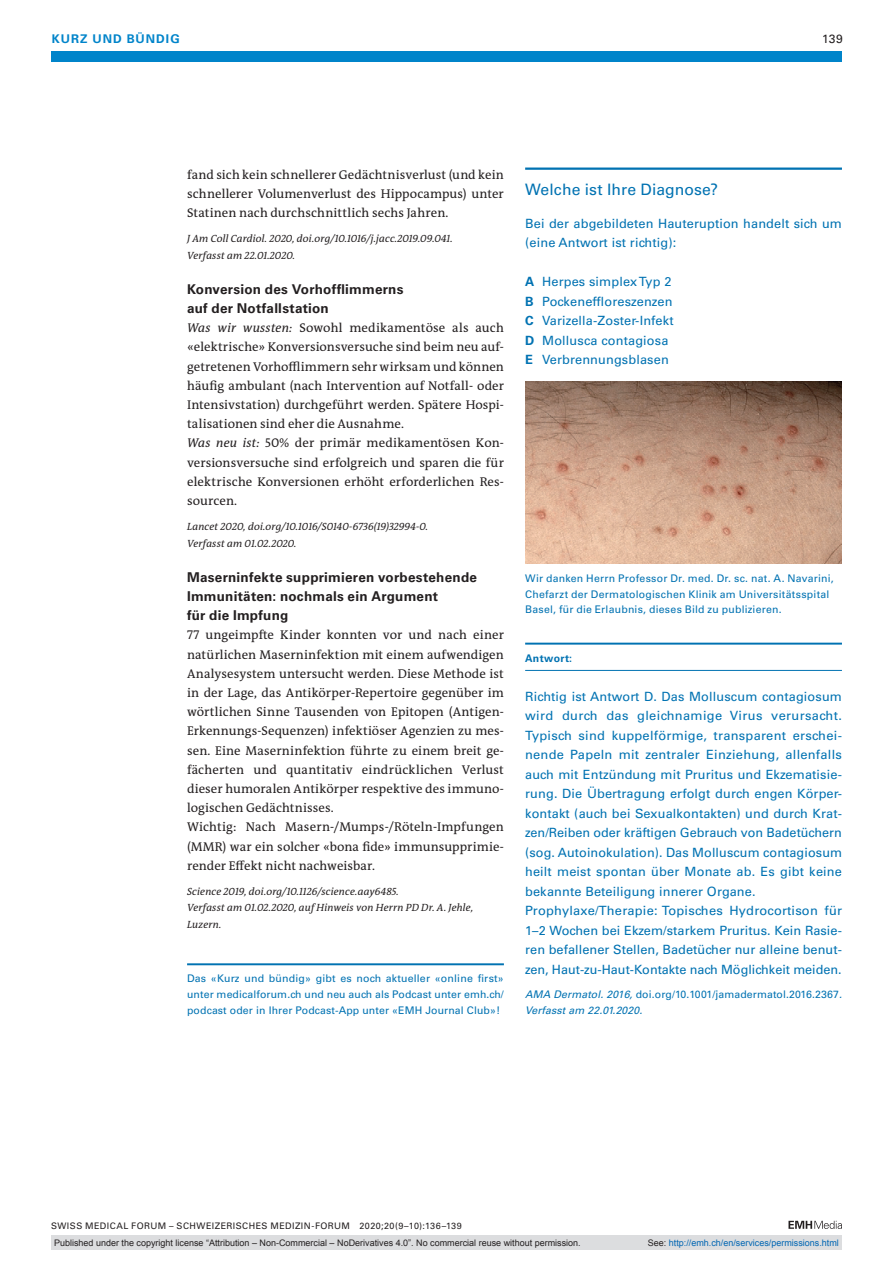
<style>
.page{position:relative;width:893px;height:1263px;background:#fff}
.page>*{position:absolute;margin:0;border:0;box-sizing:border-box;transform-origin:0 0}
.t1{font:15.75px "Univers LT Std";letter-spacing:.005em;color:#0072b2}
.t2{font:700 13.5px/19.2px "Univers LT Std";letter-spacing:.015em;color:#231f20}
.t3{font:12.75px/19.2px "The Antiqua B W5 Plain";letter-spacing:.005em;color:#231f20}
.t4{font:12.75px/19.5px "Univers LT Std";letter-spacing:.01em;color:#0072b2}
.t5{font:700 12px "Univers LT Std";color:#0084ca}
.t6{font:12px "Univers LT Std";color:#231f20}
.t7{font:10.5px/15.8px "Univers LT Std";letter-spacing:.02em;color:#0072b2;text-align:justify}
.t8{font:italic 10.5px/16.5px "The Antiqua B W5 Plain";letter-spacing:.01em;color:#231f20}
.t9{font:italic 10.5px/15.8px "Univers LT Std";letter-spacing:.01em;color:#0072b2}
.t10{font:700 10.5px "Univers LT Std";letter-spacing:.025em;color:#0072b2}
.t11{font:9px "Arial";color:#231f20}
.t12{font:9px "Univers LT Std";letter-spacing:.05em;color:#231f20}
.t13{font:9px "Arial";color:#0166b3}
.s1{font-style:italic}
.s2{font-weight:700}
.s3{font-style:normal}
.s4{color:#231f20}
</style>
<div class="page">
<div style="left:51px;top:51px;width:791px;height:11px;background:#0084ca"></div>
<svg style="left:788px;top:1221px;width:54px;height:8px"></svg>
<hr style="left:187px;top:963px;width:317px;height:2px;background:#0072b2">
<hr style="left:525px;top:168px;width:317px;height:2px;background:#0072b2">
<hr style="left:525px;top:643px;width:317px;height:2px;background:#0072b2">
<hr style="left:525px;top:670px;width:317px;height:1px;background:#0072b2">
<img style="left:525px;top:382px;width:317px;height:182px">
<div style="left:51px;top:1235px;width:791px;height:15px;background:#dcdddf"></div>
<p class="t5" style="left:52px;top:31px;width:19px">Kurz</p>
<p class="t5" style="left:93px;top:31px;width:11px">und</p>
<p class="t5" style="left:127px;top:31px;width:19px">Bündig</p>
<p class="t6" style="left:822px;top:31px;width:22px">139</p>
<p class="t3" style="left:187px;top:165px;width:318px;text-align:justify">fand sich kein schnellerer Gedächtnisverlust (und kein schnellerer Volumenverlust des Hippocampus) unter Statinen nach durchschnittlich sechs Jahren.</p>
<p class="t8" style="left:187px;top:230px;width:267px">J Am Coll Cardiol. 2020, doi.org/10.1016/j.jacc.2019.09.041.<br>Verfasst am 22.01.2020.</p>
<p class="t2" style="left:187px;top:280px;width:218px">Konversion des Vorhofflimmerns auf der Notfallstation</p>
<p class="t3" style="left:187px;top:318px;width:318px"><span class="s1">Was wir wussten:</span> Sowohl medikamentöse als auch «elektrische» Konversionsversuche sind beim neu auf&shy;getretenen Vorhofflimmern sehr wirksam und können häufig ambulant (nach Intervention auf Notfall- oder Intensivstation) durchgeführt werden. Spätere Hospi&shy;talisationen sind eher die Ausnahme.<br><span class="s1">Was neu ist:</span> 50% der primär medikamentösen Kon&shy;versionsversuche sind erfolgreich und sparen die für elektrische Konversionen erhöht erforderlichen Res&shy;sourcen.</p>
<p class="t8" style="left:187px;top:518px;width:243px">Lancet 2020, doi.org/10.1016/S0140-6736(19)32994-0.<br>Verfasst am 01.02.2020.</p>
<p class="t2" style="left:187px;top:568px;width:291px">Maserninfekte supprimieren vorbestehende<br>Immunitäten: nochmals ein Argument<br>für die Impfung</p>
<p class="t3" style="left:187px;top:626px;width:318px">77 ungeimpfte Kinder konnten vor und nach einer natürlichen Maserninfektion mit einem aufwendigen Analysesystem untersucht werden. Diese Methode ist in der Lage, das Antikörper-Repertoire gegenüber im wörtlichen Sinne Tausenden von Epitopen (Antigen-Erkennungs-Sequenzen) infektiöser Agenzien zu mes&shy;sen. Eine Maserninfektion führte zu einem breit ge&shy;fächerten und quantitativ eindrücklichen Verlust dieser humoralen Antikörper respektive des immuno&shy;logischen Gedächtnisses.<br>Wichtig: Nach Masern-/Mumps-/Röteln-Impfungen (MMR) war ein solcher «bona fide» immunsupprimie&shy;render Effekt nicht nachweisbar.</p>
<p class="t8" style="left:187px;top:883px;width:288px">Science 2019, doi.org/10.1126/science.aay6485.<br>Verfasst am 01.02.2020, auf Hinweis von Herrn PD Dr. A. Jehle,<br>Luzern.</p>
<p class="t7" style="left:187px;top:971px;width:318px">Das «Kurz und bündig» gibt es noch aktueller «online first» unter medicalforum.ch und neu auch als Podcast unter emh.ch/ podcast oder in Ihrer Podcast-App unter «EMH Journal Club»!</p>
<p class="t1" style="left:525px;top:180px;width:194px">Welche ist Ihre Diagnose?</p>
<p class="t4" style="left:525px;top:213px;width:318px">Bei der abgebildeten Hauteruption handelt sich um (eine Antwort ist richtig):</p>
<p class="t4" style="left:525px;top:272px;width:150px"><span class="s2">A</span> Herpes simplex Typ 2<br><span class="s2">B</span> Pockeneffloreszenzen<br><span class="s2">C</span> Varizella-Zoster-Infekt<br><span class="s2">D</span> Mollusca contagiosa<br><span class="s2">E</span> Verbrennungsblasen</p>
<p class="t7" style="left:525px;top:570px;width:310px;text-align:left">Wir danken Herrn Professor Dr. med. Dr. sc. nat. A. Navarini,<br>Chefarzt der Dermatologischen Klinik am Universitätsspital<br>Basel, für die Erlaubnis, dieses Bild zu publizieren.</p>
<p class="t10" style="left:525px;top:652px;width:49px">Antwort:</p>
<p class="t4" style="left:525px;top:686px;width:318px">Richtig ist Antwort D. Das Molluscum contagiosum wird durch das gleichnamige Virus verursacht.<br>Typisch sind kuppelförmige, transparent erschei&shy;nende Papeln mit zentraler Einziehung, allenfalls auch mit Entzündung mit Pruritus und Ekzematisie&shy;rung. Die Übertragung erfolgt durch engen Körper&shy;kontakt (auch bei Sexualkontakten) und durch Krat&shy;zen/Reiben oder kräftigen Gebrauch von Badetüchern (sog. Autoinokulation). Das Molluscum contagiosum heilt meist spontan über Monate ab. Es gibt keine bekannte Beteiligung innerer Organe.<br>Prophylaxe/Therapie: Topisches Hydrocortison für 1–2 Wochen bei Ekzem/starkem Pruritus. Kein Rasie&shy;ren befallener Stellen, Badetücher nur alleine benut&shy;zen, Haut-zu-Haut-Kontakte nach Möglichkeit meiden.</p>
<p class="t9" style="left:525px;top:986px;width:318px">AMA Dermatol. 2016, <span class="s3">doi.org/10.1001/jamadermatol.2016.2367</span>.<br>Verfasst am 22.01.2020.</p>
<p class="t12" style="left:51px;top:1220px;width:412px">SWISS MEDICAL FORUM – SCHWEIZERISCHES MEDIZIN-FORUM 2020;20(9–10):136–139</p>
<p class="t11" style="left:54px;top:1237px;width:528px">Published under the copyright license “Attribution – Non-Commercial – NoDerivatives 4.0”. No commercial reuse without permission.</p>
<p class="t13" style="left:648px;top:1237px;width:193px"><span class="s4">See:</span> http://emh.ch/en/services/permissions.html</p>
</div>
